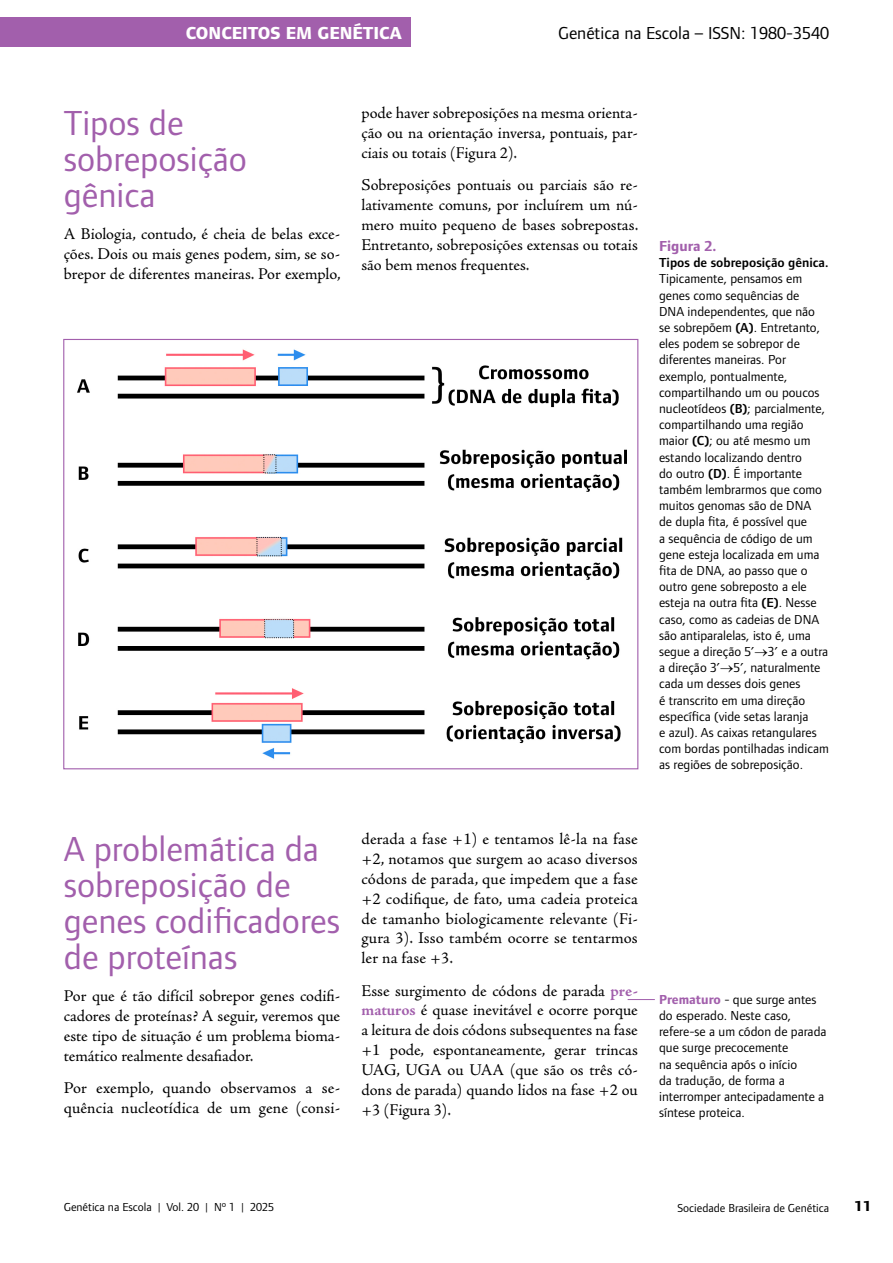
<style>
.page{position:relative;width:893px;height:1263px;background:#fff}
.page>*{position:absolute;margin:0;border:0;box-sizing:border-box;transform-origin:0 0}
.t1{font:36px/36px "Foundry Form Sans";color:#a25fac}
.t2{font:18px "Foundry Form Sans";color:#000}
.t3{font:800 18px "Foundry Form Sans";color:#fff}
.t4{font:16.5px/19.8px "Adobe Jenson Pro";color:#000;text-align:justify}
.t5{font:700 15px "Foundry Form Sans";color:#a25fac}
.t6{font:800 15px "Foundry Form Sans";color:#000}
.t7{font:13.5px/16.2px "Foundry Form Sans";color:#000}
.t8{font:12px "Foundry Form Sans";color:#000}
.s1{font-weight:600}
.s2{font-weight:700;color:#a25fac}
</style>
<div class="page">
<img style="left:77px;top:349px;width:550px;height:410px">
<svg style="left:628px;top:999px;width:27px;height:1px"></svg>
<div style="left:0;top:17px;width:411px;height:30px;background:#a25fac"></div>
<p class="t3" style="left:186px;top:23px;width:218px">CONCEITOS EM GENÉTICA</p>
<p class="t2" style="left:558px;top:23px;width:273px">Genética na Escola – ISSN: 1980-3540</p>
<p class="t1" style="left:64px;top:104px;width:185px">Tipos de sobreposição gênica</p>
<p class="t4" style="left:64px;top:224px;width:278px">A Biologia, contudo, é cheia de belas exce&shy;ções. Dois ou mais genes podem, sim, se so&shy;brepor de diferentes maneiras. Por exemplo,</p>
<p class="t4" style="left:361px;top:103px;width:278px">pode haver sobreposições na mesma orienta&shy;ção ou na orientação inversa, pontuais, par&shy;ciais ou totais (Figura 2).</p>
<p class="t4" style="left:361px;top:176px;width:278px">Sobreposições pontuais ou parciais são re&shy;lativamente comuns, por incluírem um nú&shy;mero muito pequeno de bases sobrepostas.<br>Entretanto, sobreposições extensas ou totais são bem menos frequentes.</p>
<p class="t5" style="left:659px;top:237px;width:59px">Figura 2.</p>
<p class="t7" style="left:659px;top:254px;width:171px"><span class="s1">Tipos de sobreposição gênica.<br></span>Tipicamente, pensamos em genes como sequências de<br>DNA independentes, que não se sobrepõem <span class="s1">(A)</span>. Entretanto, eles podem se sobrepor de diferentes maneiras. Por exemplo, pontualmente, compartilhando um ou poucos nucleotídeos <span class="s1">(B)</span>; parcialmente, compartilhando uma região maior <span class="s1">(C)</span>; ou até mesmo um estando localizando dentro<br>do outro <span class="s1">(D)</span>. É importante também lembrarmos que como muitos genomas são de DNA<br>de dupla fita, é possível que<br>a sequência de código de um gene esteja localizada em uma fita de DNA, ao passo que o outro gene sobreposto a ele esteja na outra fita <span class="s1">(E)</span>. Nesse caso, como as cadeias de DNA são antiparalelas, isto é, uma segue a direção 5’→3’ e a outra a direção 3’→5’, naturalmente cada um desses dois genes<br>é transcrito em uma direção específica (vide setas laranja<br>e azul). As caixas retangulares com bordas pontilhadas indicam as regiões de sobreposição.</p>
<p class="t1" style="left:64px;top:830px;width:278px">A problemática da sobreposição de genes codificadores de proteínas</p>
<p class="t4" style="left:64px;top:986px;width:278px">Por que é tão difícil sobrepor genes codifi&shy;cadores de proteínas? A seguir, veremos que este tipo de situação é um problema bioma&shy;temático realmente desafiador.</p>
<p class="t4" style="left:64px;top:1078px;width:278px">Por exemplo, quando observamos a se&shy;quência nucleotídica de um gene (consi-</p>
<p class="t4" style="left:361px;top:829px;width:278px">derada a fase +1) e tentamos lê-la na fase +2, notamos que surgem ao acaso diversos códons de parada, que impedem que a fase +2 codifique, de fato, uma cadeia proteica de tamanho biologicamente relevante (Fi&shy;gura 3). Isso também ocorre se tentarmos ler na fase +3.</p>
<p class="t4" style="left:361px;top:981px;width:278px">Esse surgimento de códons de parada <span class="s2">pre&shy;maturos</span> é quase inevitável e ocorre porque a leitura de dois códons subsequentes na fase +1 pode, espontaneamente, gerar trincas UAG, UGA ou UAA (que são os três có&shy;dons de parada) quando lidos na fase +2 ou +3 (Figura 3).</p>
<p class="t7" style="left:659px;top:991px;width:169px"><span class="s2">Prematuro</span> - que surge antes do esperado. Neste caso, refere-se a um códon de parada que surge precocemente<br>na sequência após o início<br>da tradução, de forma a interromper antecipadamente a síntese proteica.</p>
<p class="t8" style="left:64px;top:1200px;width:212px">Genética na Escola | Vol. 20 | Nº 1 | 2025</p>
<p class="t8" style="left:677px;top:1202px;width:153px">Sociedade Brasileira de Genética</p>
<p class="t6" style="left:855px;top:1198px;width:19px">11</p>
</div>
